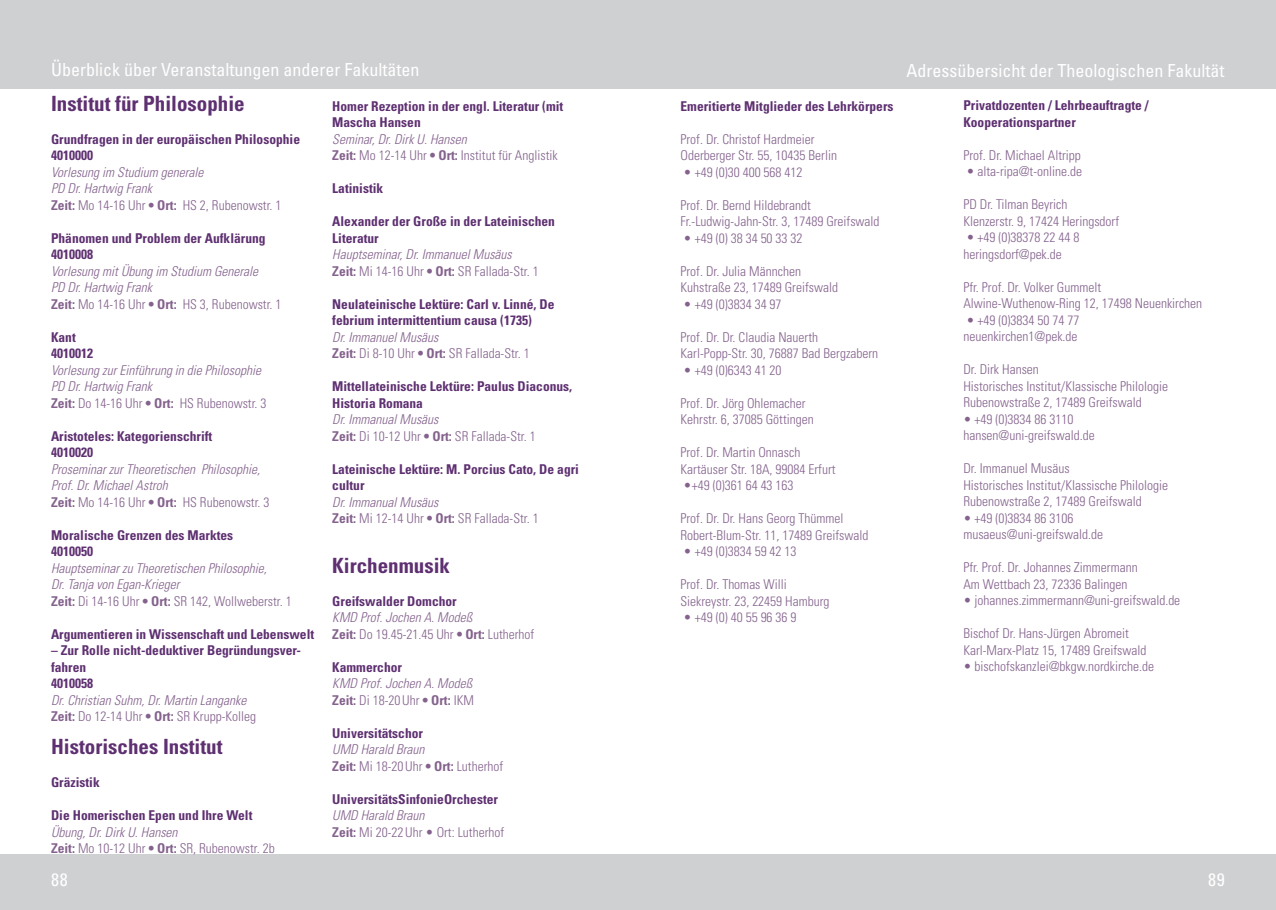
<style>
.page{position:relative;width:1276px;height:910px;background:#fff}
.page>*{position:absolute;margin:0;border:0;box-sizing:border-box;transform-origin:0 0}
.t1{font:700 condensed 21px "Univers LT Std";color:#5e3071}
.t2{font:condensed 18px "Univers LT Std";color:#fff}
.t3{font:300 condensed 13.5px/16.5px "Univers LT Std";color:#84628d}
.t4{font:700 condensed 13.5px/16.5px "Univers LT Std";color:#5e3071}
.t5{font:italic 300 condensed 13.5px/16.5px "Univers LT Std";color:#84628d}
.s1{font-weight:700;font-style:normal}
.s2{font-style:normal}
.s3{font-style:italic}
.s4{font-weight:700}
</style>
<div class="page">
<div style="left:0;top:855px;width:1276px;height:55px;background:#cfd0d2"></div>
<div style="left:0;top:0;width:1276px;height:89px;background:#cfd0d2"></div>
<h2 class="t2" style="left:51px;top:59px;width:370px">Überblick über Veranstaltungen anderer Fakultäten</h2>
<h1 class="t1" style="left:51px;top:90px;width:195px">Institut für Philosophie</h1>
<p class="t4" style="left:51px;top:130px;width:250px">Grundfragen in der europäischen Philosophie<br>4010000</p>
<p class="t5" style="left:51px;top:164px;width:232px">Vorlesung im Studium generale<br>PD Dr. Hartwig Frank<br><span class="s1">Zeit:</span> <span class="s2">Mo 14-16 Uhr</span> <span class="s1">• Ort:</span> <span class="s2">HS 2, Rubenowstr. 1</span></p>
<p class="t4" style="left:51px;top:229px;width:216px">Phänomen und Problem der Aufklärung<br>4010008</p>
<p class="t5" style="left:51px;top:263px;width:232px">Vorlesung mit Übung im Studium Generale<br>PD Dr. Hartwig Frank<br><span class="s1">Zeit:</span> <span class="s2">Mo 14-16 Uhr</span> <span class="s1">• Ort:</span> <span class="s2">HS 3, Rubenowstr. 1</span></p>
<p class="t4" style="left:51px;top:328px;width:43px">Kant<br>4010012</p>
<p class="t5" style="left:51px;top:362px;width:217px">Vorlesung zur Einführung in die Philosophie<br>PD Dr. Hartwig Frank<br><span class="s1">Zeit:</span> <span class="s2">Do 14-16 Uhr</span> <span class="s1">• Ort:</span> <span class="s2">HS Rubenowstr. 3</span></p>
<p class="t4" style="left:51px;top:427px;width:163px">Aristoteles: Kategorienschrift<br>4010020</p>
<p class="t5" style="left:51px;top:461px;width:220px">Proseminar zur Theoretischen Philosophie,<br>Prof. Dr. Michael Astroh<br><span class="s1">Zeit:</span> <span class="s2">Mo 14-16 Uhr</span> <span class="s1">• Ort:</span> <span class="s2">HS Rubenowstr. 3</span></p>
<p class="t4" style="left:51px;top:526px;width:184px">Moralische Grenzen des Marktes<br>4010050</p>
<p class="t5" style="left:51px;top:560px;width:242px">Hauptseminar zu Theoretischen Philosophie,<br>Dr. Tanja von Egan-Krieger<br><span class="s1">Zeit:</span> <span class="s2">Di 14-16 Uhr</span> <span class="s1">• Ort:</span> <span class="s2">SR 142, Wollweberstr. 1</span></p>
<p class="t4" style="left:51px;top:625px;width:265px">Argumentieren in Wissenschaft und Lebenswelt</p>
<p class="t4" style="left:51px;top:642px;width:251px">– Zur Rolle nicht-deduktiver Begründungsver&shy;fahren<br>4010058</p>
<p class="t5" style="left:51px;top:692px;width:207px">Dr. Christian Suhm, Dr. Martin Langanke<br><span class="s1">Zeit:</span> <span class="s2">Do 12-14 Uhr</span> <span class="s1">• Ort:</span> <span class="s2">SR Krupp-Kolleg</span></p>
<h1 class="t1" style="left:51px;top:734px;width:173px">Historisches Institut</h1>
<p class="t4" style="left:51px;top:774px;width:50px">Gräzistik</p>
<p class="t4" style="left:51px;top:807px;width:203px">Die Homerischen Epen und Ihre Welt</p>
<p class="t3" style="left:51px;top:824px;width:225px"><span class="s3">Übung, Dr. Dirk U. Hansen<br></span><span class="s4">Zeit:</span> Mo 10-12 Uhr <span class="s4">• Ort:</span> SR, Rubenowstr. 2b</p>
<p class="t4" style="left:332px;top:97px;width:232px">Homer Rezeption in der engl. Literatur (mit<br>Mascha Hansen</p>
<p class="t3" style="left:332px;top:131px;width:227px"><span class="s3">Seminar, Dr. Dirk U. Hansen<br></span><span class="s4">Zeit:</span> Mo 12-14 Uhr <span class="s4">• Ort:</span> Institut für Anglistik</p>
<p class="t4" style="left:332px;top:180px;width:53px">Latinistik</p>
<p class="t4" style="left:332px;top:213px;width:224px">Alexander der Große in der Lateinischen<br>Literatur</p>
<p class="t5" style="left:332px;top:246px;width:208px">Hauptseminar, Dr. Immanuel Musäus<br><span class="s1">Zeit:</span> <span class="s2">Mi 14-16 Uhr</span> <span class="s1">• Ort:</span> <span class="s2">SR Fallada-Str. 1</span></p>
<p class="t4" style="left:332px;top:295px;width:224px">Neulateinische Lektüre: Carl v. Linné, De febrium intermittentium causa (1735)</p>
<p class="t3" style="left:332px;top:329px;width:199px"><span class="s3">Dr. Immanuel Musäus<br></span><span class="s4">Zeit:</span> Di 8-10 Uhr <span class="s4">• Ort:</span> SR Fallada-Str. 1</p>
<p class="t4" style="left:332px;top:378px;width:241px">Mittellateinische Lektüre: Paulus Diaconus,<br>Historia Romana</p>
<p class="t3" style="left:332px;top:411px;width:205px"><span class="s3">Dr. Immanual Musäus<br></span><span class="s4">Zeit:</span> Di 10-12 Uhr <span class="s4">• Ort:</span> SR Fallada-Str. 1</p>
<p class="t4" style="left:332px;top:460px;width:248px">Lateinische Lektüre: M. Porcius Cato, De agri cultur</p>
<p class="t3" style="left:332px;top:493px;width:208px"><span class="s3">Dr. Immanual Musäus<br></span><span class="s4">Zeit:</span> Mi 12-14 Uhr <span class="s4">• Ort:</span> SR Fallada-Str. 1</p>
<h1 class="t1" style="left:332px;top:552px;width:119px">Kirchenmusik</h1>
<p class="t4" style="left:332px;top:592px;width:126px">Greifswalder Domchor</p>
<p class="t3" style="left:332px;top:609px;width:204px"><span class="s3">KMD Prof. Jochen A. Modeß<br></span><span class="s4">Zeit:</span> Do 19.45-21.45 Uhr <span class="s4">• Ort:</span> Lutherhof</p>
<p class="t4" style="left:332px;top:658px;width:71px">Kammerchor</p>
<p class="t5" style="left:332px;top:675px;width:143px">KMD Prof. Jochen A. Modeß<br><span class="s1">Zeit:</span> <span class="s2">Di 18-20Uhr</span> <span class="s1">• Ort:</span> <span class="s2">IKM</span></p>
<p class="t4" style="left:332px;top:724px;width:92px">Universitätschor</p>
<p class="t3" style="left:332px;top:741px;width:172px"><span class="s3">UMD Harald Braun<br></span><span class="s4">Zeit:</span> Mi 18-20Uhr <span class="s4">• Ort:</span> Lutherhof</p>
<p class="t4" style="left:332px;top:790px;width:167px">UniversitätsSinfonieOrchester</p>
<p class="t3" style="left:332px;top:807px;width:173px"><span class="s3">UMD Harald Braun<br></span><span class="s4">Zeit:</span> Mi 20-22Uhr • Ort: Lutherhof</p>
<p class="t4" style="left:680px;top:97px;width:214px">Emeritierte Mitglieder des Lehrkörpers</p>
<p class="t3" style="left:680px;top:131px;width:158px">Prof. Dr. Christof Hardmeier<br>Oderberger Str. 55, 10435 Berlin</p>
<p class="t3" style="left:683px;top:164px;width:121px">• +49 (0)30 400 568 412</p>
<p class="t3" style="left:680px;top:197px;width:201px">Prof. Dr. Bernd Hildebrandt<br>Fr.-Ludwig-Jahn-Str. 3, 17489 Greifswald</p>
<p class="t3" style="left:683px;top:230px;width:121px">• +49 (0) 38 34 50 33 32</p>
<p class="t3" style="left:680px;top:263px;width:159px">Prof. Dr. Julia Männchen<br>Kuhstraße 23, 17489 Greifswald</p>
<p class="t3" style="left:683px;top:296px;width:100px">• +49 (0)3834 34 97</p>
<p class="t3" style="left:680px;top:329px;width:199px">Prof. Dr. Dr. Claudia Nauerth<br>Karl-Popp-Str. 30, 76887 Bad Bergzabern</p>
<p class="t3" style="left:683px;top:362px;width:100px">• +49 (0)6343 41 20</p>
<p class="t3" style="left:680px;top:395px;width:135px">Prof. Dr. Jörg Ohlemacher<br>Kehrstr. 6, 37085 Göttingen</p>
<p class="t3" style="left:680px;top:444px;width:156px">Prof. Dr. Martin Onnasch<br>Kartäuser Str. 18A, 99084 Erfurt</p>
<p class="t3" style="left:683px;top:477px;width:112px">•+49 (0)361 64 43 163</p>
<p class="t3" style="left:680px;top:510px;width:189px">Prof. Dr. Dr. Hans Georg Thümmel<br>Robert-Blum-Str. 11, 17489 Greifswald</p>
<p class="t3" style="left:683px;top:543px;width:115px">• +49 (0)3834 59 42 13</p>
<p class="t3" style="left:680px;top:576px;width:150px">Prof. Dr. Thomas Willi<br>Siekreystr. 23, 22459 Hamburg</p>
<p class="t3" style="left:683px;top:609px;width:115px">• +49 (0) 40 55 96 36 9</p>
<h2 class="t2" style="left:906px;top:59px;width:319px">Adressübersicht der Theologischen Fakultät</h2>
<p class="t4" style="left:963px;top:97px;width:187px">Privatdozenten / Lehrbeauftragte /<br>Kooperationspartner</p>
<p class="t3" style="left:963px;top:147px;width:119px">Prof. Dr. Michael Altripp</p>
<p class="t3" style="left:966px;top:163px;width:117px">• alta-ripa@t-online.de</p>
<p class="t3" style="left:963px;top:196px;width:157px">PD Dr. Tilman Beyrich<br>Klenzerstr. 9, 17424 Heringsdorf</p>
<p class="t3" style="left:963px;top:229px;width:118px">• +49 (0)38378 22 44 8 heringsdorf@pek.de</p>
<p class="t3" style="left:963px;top:279px;width:240px">Pfr. Prof. Dr. Volker Gummelt<br>Alwine-Wuthenow-Ring 12, 17498 Neuenkirchen</p>
<p class="t3" style="left:963px;top:312px;width:118px">• +49 (0)3834 50 74 77 neuenkirchen1@pek.de</p>
<p class="t3" style="left:963px;top:361px;width:206px">Dr. Dirk Hansen<br>Historisches Institut/Klassische Philologie<br>Rubenowstraße 2, 17489 Greifswald</p>
<p class="t3" style="left:963px;top:411px;width:133px">• +49 (0)3834 86 3110 hansen@uni-greifswald.de</p>
<p class="t3" style="left:963px;top:460px;width:206px">Dr. Immanuel Musäus<br>Historisches Institut/Klassische Philologie<br>Rubenowstraße 2, 17489 Greifswald</p>
<p class="t3" style="left:963px;top:510px;width:141px">• +49 (0)3834 86 3106 musaeus@uni-greifswald.de</p>
<p class="t3" style="left:963px;top:559px;width:176px">Pfr. Prof. Dr. Johannes Zimmermann<br>Am Wettbach 23, 72336 Balingen</p>
<p class="t3" style="left:963px;top:592px;width:218px">• johannes.zimmermann@uni-greifswald.de</p>
<p class="t3" style="left:963px;top:625px;width:184px">Bischof Dr. Hans-Jürgen Abromeit<br>Karl-Marx-Platz 15, 17489 Greifswald</p>
<p class="t3" style="left:963px;top:658px;width:192px">• bischofskanzlei@bkgw.nordkirche.de</p>
<h2 class="t2" style="left:51px;top:868px;width:18px">88</h2>
<h2 class="t2" style="left:1208px;top:868px;width:18px">89</h2>
</div>
